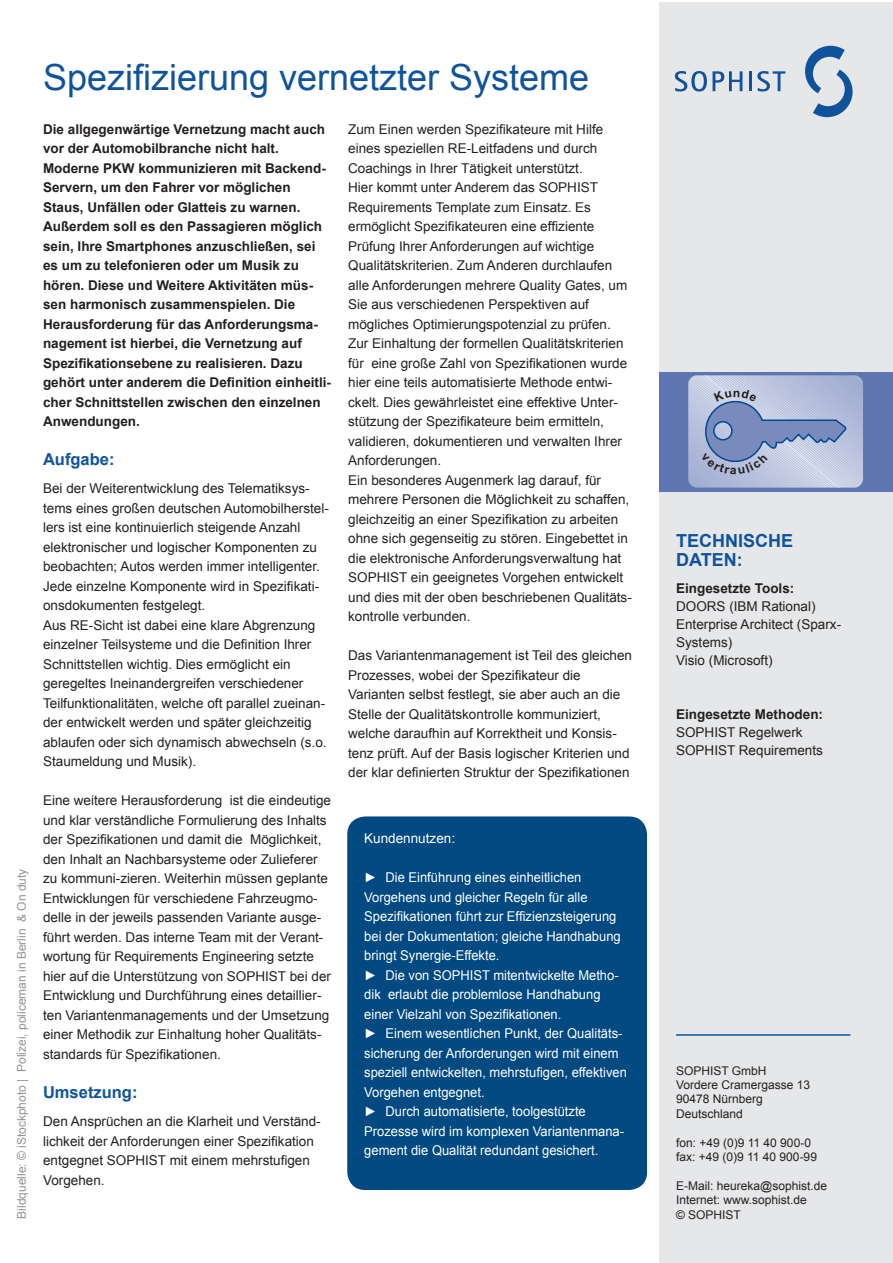
<style>
.page{position:relative;width:893px;height:1263px;background:#fff}
.page>*{position:absolute;margin:0;border:0;box-sizing:border-box;transform-origin:0 0}
.SOPHIST_Hauptübersch{font:36px "Arial";color:#0f539c}
.SOPHIST_Standard_Übe{font:700 18px/19.5px "Arial";color:#0f539c}
.SOPHIST_Standard_Übe-2{font:700 16.5px "Arial";color:#0f539c}
.SOPHIST_Standard{font:13.5px/19.5px "Arial";color:#231f20}
.Einleitung{font:700 13.5px/19.5px "Arial";color:#231f20}
.SOPHIST_Standard_Auf{font:13.5px/19.5px "Arial";color:#fff;scale:.96 1}
.SOPHIST_Standard-2{font:700 13.5px "Arial";color:#231f20}
.SOPHIST_Standard_Box{font:13.5px "Arial";color:#fff}
.t1{font:12px "Arial";color:#231f20}
.SOPHIST_Standard-3{font:12px "Arial";color:#919396}
</style>
<div class="page">
<div style="left:659px;top:2px;width:234px;height:1261px;background:#e6e7e9"></div>
<hr style="left:676px;top:1034px;width:174px;height:2px;background:#0f539c">
<svg style="left:675px;top:71px;width:67px;height:21px"></svg>
<hr style="left:749px;top:71px;width:3px;height:20px;background:#0f539c">
<svg style="left:757px;top:71px;width:28px;height:21px"></svg>
<svg style="left:805px;top:46px;width:48px;height:71px"></svg>
<div style="left:659px;top:372px;width:234px;height:119px;background:#5e75b2"></div>
<div style="left:347px;top:816px;width:300px;height:374px;background:#014981;border-radius:18px"></div>
<svg style="left:688px;top:375px;width:175px;height:113px;background:#a8b4d4"></svg>
<p class="SOPHIST_Standard-3" style="left:14px;top:1219px;width:352px;rotate:-90deg">Bildquelle: © iStockphoto | Polizei, policeman in Berlin &amp; On duty</p>
<p class="SOPHIST_Hauptübersch" style="left:43px;top:54px;width:548px">Spezifizierung vernetzter Systeme</p>
<p class="Einleitung" style="left:43px;top:120px;width:290px">Die allgegenwärtige Vernetzung macht auch vor der Automobilbranche nicht halt.<br>Moderne PKW kommunizieren mit Backend-Servern, um den Fahrer vor möglichen Staus, Unfällen oder Glatteis zu warnen.<br>Außerdem soll es den Passagieren möglich sein, Ihre Smartphones anzuschließen, sei es um zu telefonieren oder um Musik zu hören. Diese und Weitere Aktivitäten müs&shy;sen harmonisch zusammenspielen. Die Herausforderung für das Anforderungsma&shy;nagement ist hierbei, die Vernetzung auf Spezifikationsebene zu realisieren. Dazu gehört unter anderem die Definition einheitli&shy;cher Schnittstellen zwischen den einzelnen Anwendungen.</p>
<p class="SOPHIST_Standard_Übe-2" style="left:43px;top:449px;width:73px">Aufgabe:</p>
<p class="SOPHIST_Standard" style="left:43px;top:479px;width:287px">Bei der Weiterentwicklung des Telematiksys&shy;tems eines großen deutschen Automobilherstel&shy;lers ist eine kontinuierlich steigende Anzahl elektronischer und logischer Komponenten zu beobachten; Autos werden immer intelligenter.<br>Jede einzelne Komponente wird in Spezifikati&shy;onsdokumenten festgelegt.</p>
<p class="SOPHIST_Standard" style="left:43px;top:616px;width:285px">Aus RE-Sicht ist dabei eine klare Abgrenzung einzelner Teilsysteme und die Definition Ihrer Schnittstellen wichtig. Dies ermöglicht ein geregeltes Ineinandergreifen verschiedener Teilfunktionalitäten, welche oft parallel zueinan&shy;der entwickelt werden und später gleichzeitig ablaufen oder sich dynamisch abwechseln (s.o.<br>Staumeldung und Musik).</p>
<p class="SOPHIST_Standard" style="left:43px;top:791px;width:290px">Eine weitere Herausforderung ist die eindeutige und klar verständliche Formulierung des Inhalts der Spezifikationen und damit die Möglichkeit, den Inhalt an Nachbarsysteme oder Zulieferer zu kommuni-zieren. Weiterhin müssen geplante Entwicklungen für verschiedene Fahrzeugmo&shy;delle in der jeweils passenden Variante ausge&shy;führt werden. Das interne Team mit der Verant&shy;wortung für Requirements Engineering setzte hier auf die Unterstützung von SOPHIST bei der Entwicklung und Durchführung eines detaillier&shy;ten Variantenmanagements und der Umsetzung einer Methodik zur Einhaltung hoher Qualitäts&shy;standards für Spezifikationen.</p>
<p class="SOPHIST_Standard_Übe-2" style="left:43px;top:1081px;width:96px">Umsetzung:</p>
<p class="SOPHIST_Standard" style="left:43px;top:1112px;width:279px">Den Ansprüchen an die Klarheit und Verständ&shy;lichkeit der Anforderungen einer Spezifikation entgegnet SOPHIST mit einem mehrstufigen Vorgehen.</p>
<p class="SOPHIST_Standard" style="left:348px;top:119px;width:257px">Zum Einen werden Spezifikateure mit Hilfe eines speziellen RE-Leitfadens und durch<br>Coachings in Ihrer Tätigkeit unterstützt.</p>
<p class="SOPHIST_Standard" style="left:348px;top:178px;width:281px">Hier kommt unter Anderem das SOPHIST Requirements Template zum Einsatz. Es ermöglicht Spezifikateuren eine effiziente Prüfung Ihrer Anforderungen auf wichtige Qualitätskriterien. Zum Anderen durchlaufen alle Anforderungen mehrere Quality Gates, um Sie aus verschiedenen Perspektiven auf mögliches Optimierungspotenzial zu prüfen.<br>Zur Einhaltung der formellen Qualitätskriterien für eine große Zahl von Spezifikationen wurde hier eine teils automatisierte Methode entwi&shy;ckelt. Dies gewährleistet eine effektive Unter&shy;stützung der Spezifikateure beim ermitteln, validieren, dokumentieren und verwalten Ihrer Anforderungen.</p>
<p class="SOPHIST_Standard" style="left:348px;top:470px;width:285px">Ein besonderes Augenmerk lag darauf, für mehrere Personen die Möglichkeit zu schaffen, gleichzeitig an einer Spezifikation zu arbeiten ohne sich gegenseitig zu stören. Eingebettet in die elektronische Anforderungsverwaltung hat SOPHIST ein geeignetes Vorgehen entwickelt und dies mit der oben beschriebenen Qualitäts&shy;kontrolle verbunden.</p>
<p class="SOPHIST_Standard" style="left:348px;top:646px;width:285px">Das Variantenmanagement ist Teil des gleichen Prozesses, wobei der Spezifikateur die Varianten selbst festlegt, sie aber auch an die Stelle der Qualitätskontrolle kommuniziert, welche daraufhin auf Korrektheit und Konsis&shy;tenz prüft. Auf der Basis logischer Kriterien und der klar definierten Struktur der Spezifikationen</p>
<p class="SOPHIST_Standard_Box" style="left:364px;top:830px;width:92px">Kundennutzen:</p>
<p class="SOPHIST_Standard_Auf" style="left:364px;top:868px;width:269px">► Die Einführung eines einheitlichen Vorgehens und gleicher Regeln für alle Spezifikationen führt zur Effizienzsteigerung bei der Dokumentation; gleiche Handhabung bringt Synergie-Effekte.</p>
<p class="SOPHIST_Standard_Auf" style="left:364px;top:965px;width:266px">► Die von SOPHIST mitentwickelte Metho&shy;dik erlaubt die problemlose Handhabung einer Vielzahl von Spezifikationen.</p>
<p class="SOPHIST_Standard_Auf" style="left:364px;top:1024px;width:275px">► Einem wesentlichen Punkt, der Qualitäts&shy;sicherung der Anforderungen wird mit einem speziell entwickelten, mehrstufigen, effektiven Vorgehen entgegnet.</p>
<p class="SOPHIST_Standard_Auf" style="left:364px;top:1102px;width:272px">► Durch automatisierte, toolgestützte<br>Prozesse wird im komplexen Variantenmana&shy;gement die Qualität redundant gesichert.</p>
<p class="SOPHIST_Standard_Übe" style="left:676px;top:531px;width:118px">TECHNISCHE<br>DATEN:</p>
<p class="SOPHIST_Standard-2" style="left:676px;top:579px;width:120px">Eingesetzte Tools:</p>
<p class="SOPHIST_Standard" style="left:676px;top:596px;width:141px">DOORS (IBM Rational)</p>
<p class="SOPHIST_Standard" style="left:676px;top:615px;width:167px;line-height:18px">Enterprise Architect (Sparx-<br>Systems)</p>
<p class="SOPHIST_Standard" style="left:676px;top:650px;width:98px">Visio (Microsoft)</p>
<p class="SOPHIST_Standard-2" style="left:676px;top:705px;width:149px">Eingesetzte Methoden:</p>
<p class="SOPHIST_Standard" style="left:676px;top:722px;width:128px">SOPHIST Regelwerk</p>
<p class="SOPHIST_Standard" style="left:676px;top:740px;width:148px">SOPHIST Requirements</p>
<p class="t1" style="left:676px;top:1062px;width:92px">SOPHIST GmbH</p>
<p class="t1" style="left:676px;top:1077px;width:136px">Vordere Cramergasse 13</p>
<p class="t1" style="left:676px;top:1091px;width:88px">90478 Nürnberg</p>
<p class="t1" style="left:676px;top:1106px;width:68px">Deutschland</p>
<p class="t1" style="left:676px;top:1134px;width:136px">fon: +49 (0)9 11 40 900-0</p>
<p class="t1" style="left:676px;top:1149px;width:142px">fax: +49 (0)9 11 40 900-99</p>
<p class="t1" style="left:676px;top:1178px;width:152px">E-Mail: heureka@sophist.de</p>
<p class="t1" style="left:676px;top:1192px;width:132px">Internet: www.sophist.de</p>
<p class="t1" style="left:676px;top:1206px;width:66px">© SOPHIST</p>
</div>
